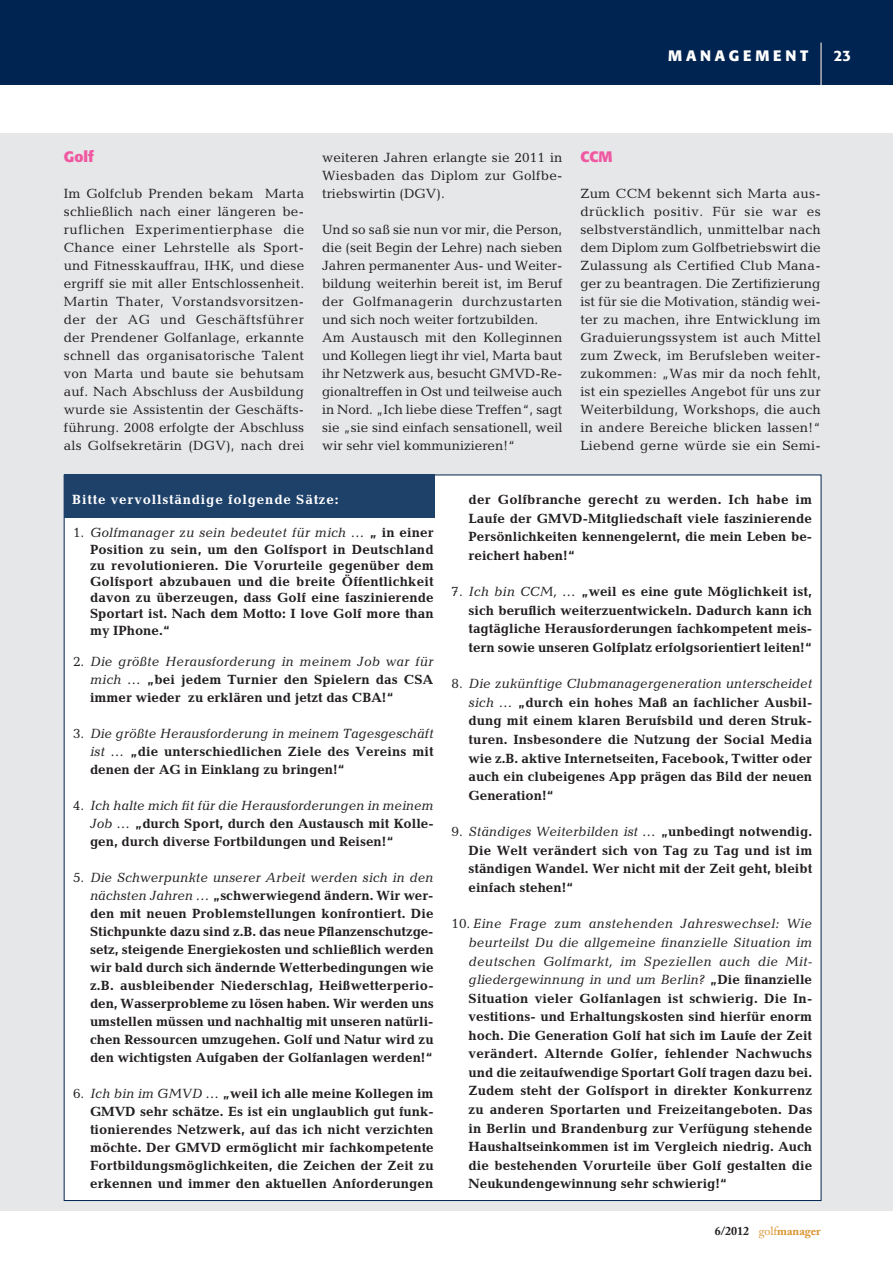
<style>
.page{position:relative;width:893px;height:1263px;background:#fff}
.page>*{position:absolute;margin:0;border:0;box-sizing:border-box;transform-origin:0 0}
.t1{font:700 15px "Formata";letter-spacing:.25em;color:#fff}
.t2{font:700 15px "Formata";color:#ef59a1}
.t3{font:500 15px "Formata";color:#fff}
.t4{font:700 13.5px/18.6px "Candida";color:#231f20;text-align:justify}
.t5{font:13.5px/18px "Candida";color:#231f20;text-align:justify}
.t6{font:700 13.5px "Candida";letter-spacing:.06em;color:#fff}
.t7{font:700 12px "Adobe Caslon Pro";color:#d9942f}
.s1{font-weight:400}
.s2{font-weight:400;font-style:italic}
.s3{color:#231f20}
</style>
<div class="page">
<div style="left:0;top:0;width:893px;height:85px;background:#002451"></div>
<hr style="left:821px;top:43px;width:1px;height:42px;background:#fff">
<div style="left:0;top:134px;width:893px;height:1077px;background:#e6e7e9"></div>
<div style="left:64px;top:475px;width:757px;height:725px;background:#fff"></div>
<div style="left:64px;top:475px;width:370px;height:43px;background:#1e416a"></div>
<p class="t1" style="left:668px;top:46px;width:142px">MANAGEMENT</p>
<p class="t3" style="left:834px;top:46px;width:19px">23</p>
<p class="t2" style="left:64px;top:147px;width:31px">GOLF</p>
<p class="t5" style="left:64px;top:184px;width:242px">Im Golfclub Prenden bekam Marta schließlich nach einer längeren be&shy;ruflichen Experimentierphase die Chance einer Lehrstelle als Sport&shy;und Fitnesskauffrau, IHK, und diese ergriff sie mit aller Entschlossenheit.<br>Martin Thater, Vorstandsvorsitzen&shy;der der AG und Geschäftsführer der Prendener Golfanlage, erkannte schnell das organisatorische Talent von Marta und baute sie behutsam auf. Nach Abschluss der Ausbildung wurde sie Assistentin der Geschäfts&shy;führung. 2008 erfolgte der Abschluss als Golfsekretärin (DGV), nach drei</p>
<p class="t5" style="left:322px;top:148px;width:242px">weiteren Jahren erlangte sie 2011 in Wiesbaden das Diplom zur Golfbe&shy;triebswirtin (DGV).</p>
<p class="t5" style="left:322px;top:220px;width:242px;text-align:left">Und so saß sie nun vor mir, die Person, die (seit Begin der Lehre) nach sieben Jahren permanenter Aus- und Weiter&shy;bildung weiterhin bereit ist, im Beruf der Golfmanagerin durchzustarten und sich noch weiter fortzubilden.<br>Am Austausch mit den Kolleginnen und Kollegen liegt ihr viel, Marta baut ihr Netzwerk aus, besucht GMVD-Re&shy;gionaltreffen in Ost und teilweise auch in Nord. „Ich liebe diese Treffen“, sagt sie „sie sind einfach sensationell, weil wir sehr viel kommunizieren!“</p>
<p class="t2" style="left:580px;top:147px;width:34px">CCM</p>
<p class="t5" style="left:580px;top:184px;width:242px">Zum CCM bekennt sich Marta aus&shy;drücklich positiv. Für sie war es selbstverständlich, unmittelbar nach dem Diplom zum Golfbetriebswirt die Zulassung als Certified Club Mana&shy;ger zu beantragen. Die Zertifizierung ist für sie die Motivation, ständig wei&shy;ter zu machen, ihre Entwicklung im Graduierungssystem ist auch Mittel zum Zweck, im Berufsleben weiter&shy;zukommen: „Was mir da noch fehlt, ist ein spezielles Angebot für uns zur Weiterbildung, Workshops, die auch in andere Bereiche blicken lassen!“ Liebend gerne würde sie ein Semi-</p>
<p class="t6" style="left:72px;top:492px;width:268px">Bitte vervollständige folgende Sätze:</p>
<p class="t4" style="left:90px;top:525px;width:345px;line-height:16.2px;text-indent:-17px"><span class="s1">1.</span> <span class="s2">Golfmanager zu sein bedeutet für mich …</span> „ in einer Position zu sein, um den Golfsport in Deutschland zu revolutionieren. Die Vorurteile gegenüber dem Golfsport abzubauen und die breite Öffentlichkeit davon zu überzeugen, dass Golf eine faszinierende Sportart ist. Nach dem Motto: I love Golf more than my IPhone.“</p>
<p class="t4" style="left:90px;top:652px;width:345px;line-height:18px;text-indent:-17px"><span class="s1">2.</span> <span class="s2">Die größte Herausforderung in meinem Job war für mich …</span> „bei jedem Turnier den Spielern das CSA immer wieder zu erklären und jetzt das CBA!“</p>
<p class="t4" style="left:90px;top:724px;width:345px;line-height:18px;text-indent:-17px"><span class="s1">3.</span> <span class="s2">Die größte Herausforderung in meinem Tagesgeschäft ist …</span> „die unterschiedlichen Ziele des Vereins mit denen der AG in Einklang zu bringen!“</p>
<p class="t4" style="left:90px;top:796px;width:345px;line-height:18px;text-indent:-17px"><span class="s1">4.</span> <span class="s2">Ich halte mich fit für die Herausforderungen in meinem Job …</span> „durch Sport, durch den Austausch mit Kolle&shy;gen, durch diverse Fortbildungen und Reisen!“</p>
<p class="t4" style="left:90px;top:868px;width:345px;line-height:18px;text-indent:-17px"><span class="s1">5.</span> <span class="s2">Die Schwerpunkte unserer Arbeit werden sich in den nächsten Jahren …</span> „schwerwiegend ändern. Wir wer&shy;den mit neuen Problemstellungen konfrontiert. Die Stichpunkte dazu sind z.B. das neue Pflanzenschutzge&shy;setz, steigende Energiekosten und schließlich werden wir bald durch sich ändernde Wetterbedingungen wie z.B. ausbleibender Niederschlag, Heißwetterperio&shy;den, Wasserprobleme zu lösen haben. Wir werden uns umstellen müssen und nachhaltig mit unseren natürli&shy;chen Ressourcen umzugehen. Golf und Natur wird zu den wichtigsten Aufgaben der Golfanlagen werden!“</p>
<p class="t4" style="left:90px;top:1084px;width:345px;line-height:18px;text-indent:-17px"><span class="s1">6.</span> <span class="s2">Ich bin im GMVD …</span> „weil ich alle meine Kollegen im GMVD sehr schätze. Es ist ein unglaublich gut funk&shy;tionierendes Netzwerk, auf das ich nicht verzichten möchte. Der GMVD ermöglicht mir fachkompetente Fortbildungsmöglichkeiten, die Zeichen der Zeit zu erkennen und immer den aktuellen Anforderungen</p>
<p class="t4" style="left:469px;top:490px;width:345px">der Golfbranche gerecht zu werden. Ich habe im Laufe der GMVD-Mitgliedschaft viele faszinierende Persönlichkeiten kennengelernt, die mein Leben be&shy;reichert haben!“</p>
<p class="t4" style="left:469px;top:582px;width:345px;text-indent:-17px"><span class="s1">7.</span> <span class="s2">Ich bin CCM, …</span> „weil es eine gute Möglichkeit ist, sich beruflich weiterzuentwickeln. Dadurch kann ich tagtägliche Herausforderungen fachkompetent meis&shy;tern sowie unseren Golfplatz erfolgsorientiert leiten!“</p>
<p class="t4" style="left:469px;top:674px;width:345px;text-indent:-17px"><span class="s1">8.</span> <span class="s2">Die zukünftige Clubmanagergeneration unterscheidet sich …</span> „durch ein hohes Maß an fachlicher Ausbil&shy;dung mit einem klaren Berufsbild und deren Struk&shy;turen. Insbesondere die Nutzung der Social Media wie z.B. aktive Internetseiten, Facebook, Twitter oder auch ein clubeigenes App prägen das Bild der neuen Generation!“</p>
<p class="t4" style="left:469px;top:822px;width:345px;text-indent:-17px"><span class="s1">9.</span> <span class="s2">Ständiges Weiterbilden ist …</span> „unbedingt notwendig.<br>Die Welt verändert sich von Tag zu Tag und ist im ständigen Wandel. Wer nicht mit der Zeit geht, bleibt einfach stehen!“</p>
<p class="t4" style="left:469px;top:914px;width:345px;text-indent:-17px"><span class="s1">10.</span> <span class="s2">Eine Frage zum anstehenden Jahreswechsel: Wie beurteilst Du die allgemeine finanzielle Situation im deutschen Golfmarkt, im Speziellen auch die Mit&shy;gliedergewinnung in und um Berlin?</span> „Die finanzielle Situation vieler Golfanlagen ist schwierig. Die In&shy;vestitions- und Erhaltungskosten sind hierfür enorm hoch. Die Generation Golf hat sich im Laufe der Zeit verändert. Alternde Golfer, fehlender Nachwuchs und die zeitaufwendige Sportart Golf tragen dazu bei.<br>Zudem steht der Golfsport in direkter Konkurrenz zu anderen Sportarten und Freizeitangeboten. Das in Berlin und Brandenburg zur Verfügung stehende Haushaltseinkommen ist im Vergleich niedrig. Auch die bestehenden Vorurteile über Golf gestalten die Neukundengewinnung sehr schwierig!“</p>
<p class="t7" style="left:715px;top:1224px;width:107px"><span class="s3">6/2012</span> <span class="s1">golf</span>manager</p>
</div>
